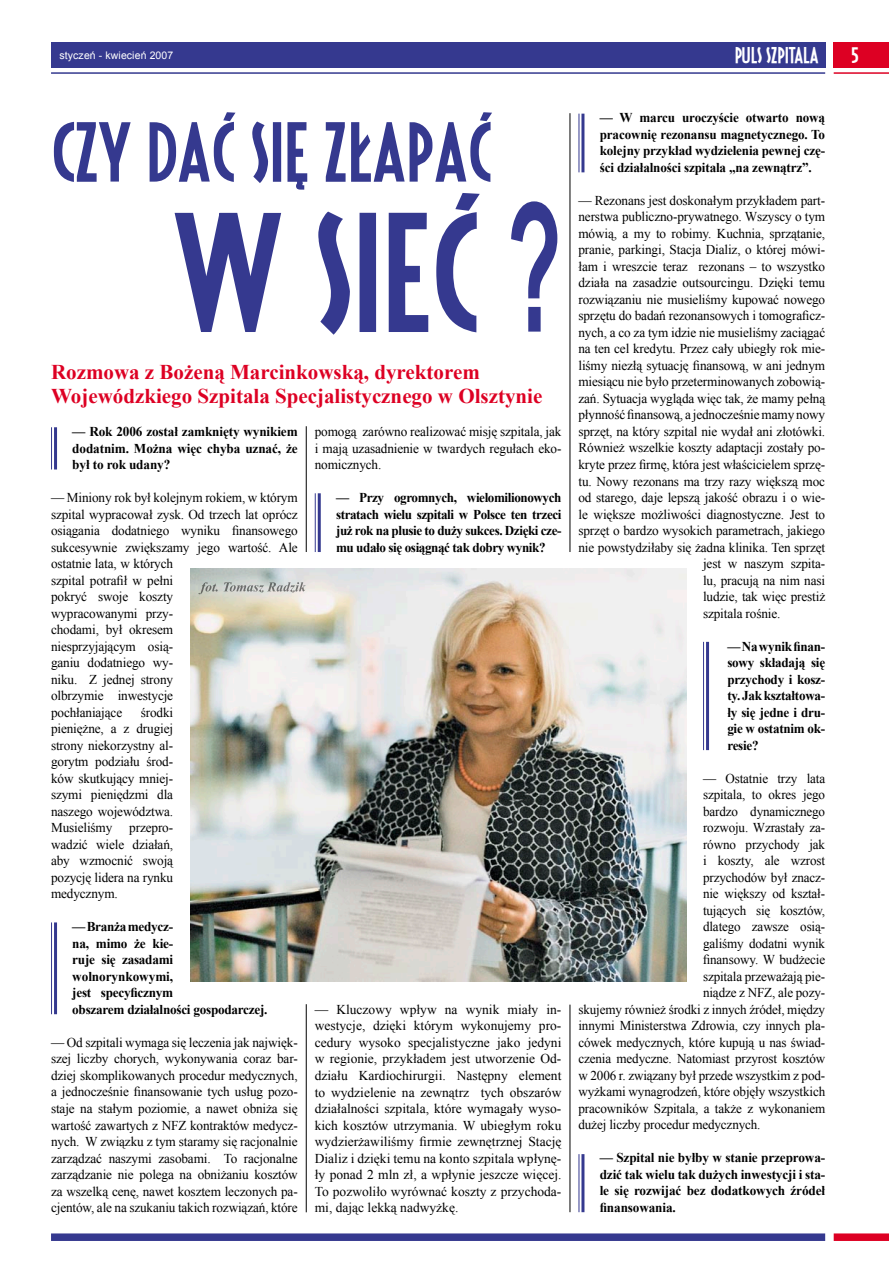
<style>
.page{position:relative;width:889px;height:1276px;background:#fff}
.page>*{position:absolute;margin:0;border:0;box-sizing:border-box;transform-origin:0 0}
.t1{font:135px "Fiesta";color:#35398f}
.t2{font:67.5px "Fiesta";color:#35398f}
.t3{font:700 21px/24px "Times New Roman";color:#dd0023}
.t4{font:18px "Fiesta";color:#fff}
.t5{font:13.5px/16.5px "Times New Roman";letter-spacing:-.01em;color:#000;text-align:justify}
.t6{font:700 13.5px/16.5px "Times New Roman";letter-spacing:-.02em;color:#000;text-align:justify}
.t7{font:10.5px "Arial";letter-spacing:.01em;color:#fff}
.s1{font-family:"Arial";font-weight:700;font-size:180px}
</style>
<div class="page">
<div style="left:51px;top:43px;width:774px;height:25px;background:#35398f"></div>
<div style="left:833px;top:43px;width:56px;height:25px;background:#dd0023"></div>
<hr style="left:833px;top:72px;width:56px;height:2px;background:#dd0023">
<hr style="left:51px;top:72px;width:774px;height:2px;background:#35398f">
<div style="left:833px;top:1233px;width:56px;height:8px;background:#dd0023"></div>
<div style="left:51px;top:1233px;width:774px;height:8px;background:#35398f"></div>
<img style="left:190px;top:568px;width:496px;height:413px">
<hr style="left:318px;top:493px;width:3px;height:59px;background:#35398f">
<hr style="left:315px;top:493px;width:1px;height:59px;background:#35398f">
<hr style="left:54px;top:427px;width:3px;height:42px;background:#35398f">
<hr style="left:51px;top:427px;width:1px;height:42px;background:#35398f">
<hr style="left:54px;top:922px;width:3px;height:92px;background:#35398f">
<hr style="left:51px;top:922px;width:1px;height:92px;background:#35398f">
<hr style="left:569px;top:1004px;width:1px;height:208px;background:#000">
<hr style="left:306px;top:1004px;width:1px;height:208px;background:#000">
<hr style="left:569px;top:113px;width:1px;height:439px;background:#000">
<hr style="left:581px;top:1154px;width:3px;height:58px;background:#35398f">
<hr style="left:578px;top:1154px;width:1px;height:58px;background:#35398f">
<hr style="left:581px;top:114px;width:3px;height:58px;background:#35398f">
<hr style="left:578px;top:114px;width:1px;height:58px;background:#35398f">
<hr style="left:706px;top:642px;width:3px;height:108px;background:#35398f">
<hr style="left:703px;top:642px;width:1px;height:108px;background:#35398f">
<hr style="left:306px;top:426px;width:1px;height:126px;background:#000">
<svg style="left:198px;top:582px;width:108px;height:12px"></svg>
<p class="t7" style="left:60px;top:48px;width:115px">styczeń - kwiecień 2007</p>
<h3 class="t4" style="left:734px;top:44px;width:86px">PULS SZPITALA</h3>
<h3 class="t4" style="left:851px;top:44px;width:9px">5</h3>
<h2 class="t2" style="left:51px;top:111px;width:442px">CZY DAĆ SIĘ ZŁAPAĆ</h2>
<h1 class="t1" style="left:170px;top:190px;width:393px">W SIEĆ <span class="s1">?</span></h1>
<h3 class="t3" style="left:51px;top:360px;width:493px">Rozmowa z Bożeną Marcinkowską, dyrektorem<br>Wojewódzkiego Szpitala Specjalistycznego w Olsztynie</h3>
<p class="t6" style="left:72px;top:423px;width:227px">— Rok 2006 został zamknięty wynikiem dodatnim. Można więc chyba uznać, że był to rok udany?</p>
<p class="t5" style="left:51px;top:489px;width:248px;text-align:left">— Miniony rok był kolejnym rokiem, w którym szpital wypracował zysk. Od trzech lat oprócz osiągania dodatniego wyniku finansowego sukcesywnie zwiększamy jego wartość. Ale ostatnie lata, w których<br>szpital potrafił w pełni<br>pokryć swoje koszty<br>wypracowanymi przy-<br>chodami, był okresem<br>niesprzyjającym osią-<br>ganiu dodatniego wy-<br>niku. Z jednej strony<br>olbrzymie inwestycje<br>pochłaniające</p>
<p class="t5" style="left:51px;top:704px;width:124px;text-indent:90px">środki pieniężne, a z drugiej strony niekorzystny al&shy;gorytm podziału środ&shy;ków skutkujący mniej&shy;szymi pieniędzmi dla naszego województwa.<br>Musieliśmy</p>
<p class="t5" style="left:51px;top:819px;width:124px;text-indent:78px">przepro&shy;wadzić wiele działań, aby wzmocnić swoją pozycję lidera na rynku medycznym.</p>
<p class="t6" style="left:72px;top:918px;width:197px;text-align:left">— Branża medycz-<br>na, mimo że kie-<br>ruje się zasadami wolnorynkowymi,<br>jest specyficznym<br>obszarem działalności gospodarczej.</p>
<p class="t5" style="left:51px;top:1034px;width:248px">— Od szpitali wymaga się leczenia jak najwięk&shy;szej liczby chorych, wykonywania coraz bar&shy;dziej skomplikowanych procedur medycznych, a jednocześnie finansowanie tych usług pozo&shy;staje na stałym poziomie, a nawet obniża się wartość zawartych z NFZ kontraktów medycz&shy;nych. W związku z tym staramy się racjonalnie zarządzać naszymi zasobami. To racjonalne zarządzanie nie polega na obniżaniu kosztów za wszelką cenę, nawet kosztem leczonych pa&shy;cjentów, ale na szukaniu takich rozwiązań, które</p>
<p class="t5" style="left:315px;top:423px;width:248px">pomogą zarówno realizować misję szpitala, jak i mają uzasadnienie w twardych regułach eko&shy;nomicznych.</p>
<p class="t6" style="left:336px;top:489px;width:227px">— Przy ogromnych, wielomilionowych stratach wielu szpitali w Polsce ten trzeci już rok na plusie to duży sukces. Dzięki cze&shy;mu udało się osiągnąć tak dobry wynik?</p>
<p class="t5" style="left:315px;top:1001px;width:248px">— Kluczowy wpływ na wynik miały in&shy;westycje, dzięki którym wykonujemy pro&shy;cedury wysoko specjalistyczne jako jedyni w regionie, przykładem jest utworzenie Od&shy;działu Kardiochirurgii. Następny element to wydzielenie na zewnątrz tych obszarów działalności szpitala, które wymagały wyso&shy;kich kosztów utrzymania. W ubiegłym roku wydzierżawiliśmy firmie zewnętrznej Stację Dializ i dzięki temu na konto szpitala wpłynę&shy;ły ponad 2 mln zł, a wpłynie jeszcze więcej.<br>To pozwoliło wyrównać koszty z przychoda&shy;mi, dając lekką nadwyżkę.</p>
<p class="t6" style="left:600px;top:109px;width:227px">— W marcu uroczyście otwarto nową pracownię rezonansu magnetycznego. To kolejny przykład wydzielenia pewnej czę&shy;ści działalności szpitala „na zewnątrz”.</p>
<p class="t5" style="left:578px;top:192px;width:248px">— Rezonans jest doskonałym przykładem part-</p>
<p class="t5" style="left:578px;top:208px;width:248px">nerstwa publiczno-prywatnego. Wszyscy o tym</p>
<p class="t5" style="left:578px;top:225px;width:248px">mówią, a my to robimy. Kuchnia, sprzątanie,</p>
<p class="t5" style="left:578px;top:241px;width:248px">pranie, parkingi, Stacja Dializ, o której mówi-</p>
<p class="t5" style="left:578px;top:258px;width:248px">łam i wreszcie teraz rezonans – to wszystko</p>
<p class="t5" style="left:578px;top:274px;width:248px">działa na zasadzie outsourcingu. Dzięki temu</p>
<p class="t5" style="left:578px;top:291px;width:248px">rozwiązaniu nie musieliśmy kupować nowego</p>
<p class="t5" style="left:578px;top:307px;width:248px">sprzętu do badań rezonansowych i tomograficz-</p>
<p class="t5" style="left:578px;top:324px;width:248px">nych, a co za tym idzie nie musieliśmy zaciągać</p>
<p class="t5" style="left:578px;top:340px;width:248px">na ten cel kredytu. Przez cały ubiegły rok mie-</p>
<p class="t5" style="left:578px;top:357px;width:248px">liśmy niezłą sytuację finansową, w ani jednym</p>
<p class="t5" style="left:578px;top:373px;width:248px">miesiącu nie było przeterminowanych zobowią-</p>
<p class="t5" style="left:578px;top:390px;width:248px">zań. Sytuacja wygląda więc tak, że mamy pełną</p>
<p class="t5" style="left:578px;top:406px;width:248px">płynność finansową, a jednocześnie mamy nowy</p>
<p class="t5" style="left:578px;top:423px;width:248px">sprzęt, na który szpital nie wydał ani złotówki.</p>
<p class="t5" style="left:578px;top:439px;width:248px">Również wszelkie koszty adaptacji zostały po-</p>
<p class="t5" style="left:578px;top:456px;width:248px">kryte przez firmę, która jest właścicielem sprzę-</p>
<p class="t5" style="left:578px;top:472px;width:248px">tu. Nowy rezonans ma trzy razy większą moc</p>
<p class="t5" style="left:578px;top:489px;width:248px">od starego, daje lepszą jakość obrazu i o wie-</p>
<p class="t5" style="left:578px;top:505px;width:248px">le większe możliwości diagnostyczne. Jest to</p>
<p class="t5" style="left:578px;top:522px;width:248px">sprzęt o bardzo wysokich parametrach, jakiego</p>
<p class="t5" style="left:578px;top:538px;width:248px">nie powstydziłaby się żadna klinika. Ten sprzęt</p>
<p class="t5" style="left:703px;top:555px;width:124px">jest w naszym szpita-</p>
<p class="t5" style="left:703px;top:571px;width:124px">lu, pracują na nim nasi</p>
<p class="t5" style="left:703px;top:588px;width:124px">ludzie, tak więc prestiż</p>
<p class="t5" style="left:703px;top:604px;width:79px">szpitala rośnie.</p>
<p class="t6" style="left:727px;top:637px;width:99px">— Na wynik finan&shy;sowy składają się przychody i kosz&shy;ty. Jak kształtowa&shy;ły się jedne i dru&shy;gie w ostatnim ok&shy;resie?</p>
<p class="t5" style="left:703px;top:769px;width:124px">— Ostatnie trzy lata</p>
<p class="t5" style="left:703px;top:786px;width:124px">szpitala, to okres jego</p>
<p class="t5" style="left:703px;top:802px;width:124px">bardzo dynamicznego</p>
<p class="t5" style="left:703px;top:819px;width:124px">rozwoju. Wzrastały za-</p>
<p class="t5" style="left:703px;top:835px;width:124px">równo przychody jak</p>
<p class="t5" style="left:703px;top:852px;width:124px">i koszty, ale wzrost</p>
<p class="t5" style="left:703px;top:868px;width:124px">przychodów był znacz-</p>
<p class="t5" style="left:703px;top:885px;width:124px">nie większy od kształ-</p>
<p class="t5" style="left:703px;top:901px;width:124px">tujących się kosztów,</p>
<p class="t5" style="left:703px;top:918px;width:124px">dlatego zawsze osią-</p>
<p class="t5" style="left:703px;top:934px;width:124px">galiśmy dodatni wynik</p>
<p class="t5" style="left:703px;top:951px;width:124px">finansowy. W budżecie</p>
<p class="t5" style="left:703px;top:967px;width:124px">szpitala przeważają pie-</p>
<p class="t5" style="left:703px;top:984px;width:124px">niądze z NFZ, ale pozy-</p>
<p class="t5" style="left:578px;top:1000px;width:248px">skujemy również środki z innych źródeł, między</p>
<p class="t5" style="left:578px;top:1017px;width:248px">innymi Ministerstwa Zdrowia, czy innych pla-</p>
<p class="t5" style="left:578px;top:1033px;width:248px">cówek medycznych, które kupują u nas świad-</p>
<p class="t5" style="left:578px;top:1050px;width:248px">czenia medyczne. Natomiast przyrost kosztów</p>
<p class="t5" style="left:578px;top:1066px;width:248px">w 2006 r. związany był przede wszystkim z pod-</p>
<p class="t5" style="left:578px;top:1083px;width:248px">wyżkami wynagrodzeń, które objęły wszystkich</p>
<p class="t5" style="left:578px;top:1099px;width:248px">pracowników Szpitala, a także z wykonaniem</p>
<p class="t5" style="left:578px;top:1116px;width:183px">dużej liczby procedur medycznych.</p>
<p class="t6" style="left:600px;top:1149px;width:227px">— Szpital nie byłby w stanie przeprowa&shy;dzić tak wielu tak dużych inwestycji i sta&shy;le się rozwijać bez dodatkowych źródeł finansowania.</p>
</div>
